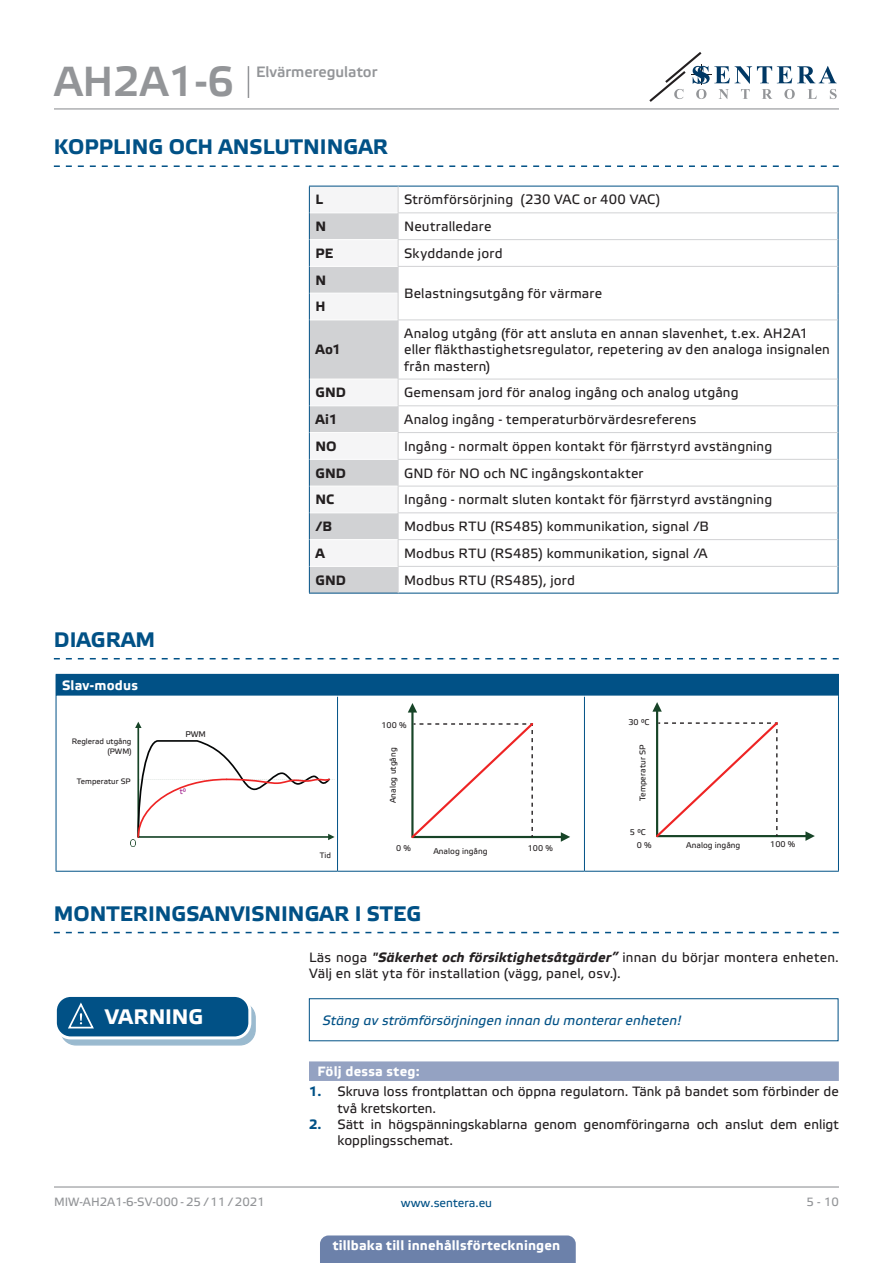
<style>
.page{position:relative;width:893px;height:1263px;background:#fff}
.page>*{position:absolute;margin:0;border:0;box-sizing:border-box;transform-origin:0 0}
.t1{font:42px "Etelka Medium Pro";color:#939598}
.t2{font:700 21px "Etelka Text Pro";color:#015186}
.t3{font:700 21px "Etelka Text Pro";letter-spacing:-.01em;color:#fff}
.t4{font:15px "Etelka Medium Pro";color:#939598}
.table_text{font:13.5px/16.2px "Etelka Text Pro";letter-spacing:.015em;color:#231f20}
.body{font:13.5px/16.2px "Etelka Text Pro";letter-spacing:.015em;color:#231f20}
.Number-roman{font:700 13.5px "Etelka Text Pro";letter-spacing:.015em;color:#fff}
.attention{font:italic 13.5px "Etelka Text Pro";letter-spacing:.01em;color:#015186}
.TABLE_TEXT_WHITE{font:700 13.5px "Etelka Text Pro";letter-spacing:.01em;color:#231f20}
.table_text-2{font:700 13.5px "Etelka Text Pro";letter-spacing:.015em;color:#fff}
.t5{font:12px "Etelka Text Pro";color:#939598}
.t6{font:12px "Etelka Text Pro";color:#015186}
.Body_text{font:8.25px "Etelka Text Pro";color:#231f20}
.Body_text-2{font:7.8px/9.4px "Etelka Text Pro";color:#231f20;text-align:right}
.Body_text-3{font:7.8px "Etelka Text Pro";color:#a2238e}
.s1{font-weight:700;font-style:italic}
.s2{font-weight:700;color:#015186}
</style>
<div class="page">
<hr style="left:54px;top:108px;width:785px;height:1px;background:#939598">
<hr style="left:54px;top:1186px;width:785px;height:1px;background:#939598">
<svg style="left:649px;top:52px;width:188px;height:50px"></svg>
<div style="left:320px;top:1235px;width:256px;height:28px;background:#6c81aa"></div>
<svg style="left:54px;top:165px;width:785px;height:2px"></svg>
<svg style="left:54px;top:658px;width:785px;height:1px"></svg>
<svg style="left:399px;top:187px;width:439px;height:406px"></svg>
<hr style="left:398px;top:186px;width:440px;height:1px;background:#015186">
<svg style="left:838px;top:186px;width:1px;height:134px"></svg>
<hr style="left:838px;top:320px;width:1px;height:59px;background:#015186">
<svg style="left:838px;top:379px;width:1px;height:214px"></svg>
<hr style="left:309px;top:593px;width:89px;height:1px;background:#015186">
<hr style="left:398px;top:593px;width:440px;height:1px;background:#015186">
<hr style="left:398px;top:212px;width:440px;height:1px;background:#d1d2d4">
<hr style="left:398px;top:239px;width:440px;height:1px;background:#d1d2d4">
<hr style="left:398px;top:266px;width:440px;height:1px;background:#d1d2d4">
<hr style="left:398px;top:319px;width:440px;height:1px;background:#d1d2d4">
<hr style="left:398px;top:379px;width:440px;height:1px;background:#d1d2d4">
<hr style="left:398px;top:405px;width:440px;height:1px;background:#d1d2d4">
<hr style="left:398px;top:432px;width:440px;height:1px;background:#d1d2d4">
<hr style="left:398px;top:459px;width:440px;height:1px;background:#d1d2d4">
<hr style="left:398px;top:486px;width:440px;height:1px;background:#d1d2d4">
<hr style="left:398px;top:512px;width:440px;height:1px;background:#d1d2d4">
<hr style="left:398px;top:539px;width:440px;height:1px;background:#d1d2d4">
<hr style="left:398px;top:566px;width:440px;height:1px;background:#d1d2d4">
<svg style="left:309px;top:186px;width:90px;height:407px"></svg>
<div style="left:56px;top:674px;width:782px;height:22px;background:#015186"></div>
<svg style="left:838px;top:675px;width:1px;height:21px"></svg>
<hr style="left:337px;top:696px;width:1px;height:175px;background:#015186">
<hr style="left:584px;top:696px;width:1px;height:175px;background:#015186">
<hr style="left:56px;top:696px;width:282px;height:1px;background:#fff">
<hr style="left:584px;top:696px;width:254px;height:1px;background:#fff">
<hr style="left:584px;top:674px;width:255px;height:1px;background:#015186">
<hr style="left:56px;top:696px;width:1px;height:175px;background:#015186">
<hr style="left:838px;top:696px;width:1px;height:175px;background:#015186">
<hr style="left:56px;top:871px;width:282px;height:1px;background:#015186">
<hr style="left:338px;top:871px;width:246px;height:1px;background:#015186">
<hr style="left:584px;top:871px;width:255px;height:1px;background:#015186">
<svg style="left:131px;top:722px;width:204px;height:124px"></svg>
<svg style="left:408px;top:703px;width:162px;height:139px"></svg>
<svg style="left:652px;top:702px;width:163px;height:139px"></svg>
<svg style="left:54px;top:932px;width:785px;height:1px"></svg>
<div style="left:309px;top:1061px;width:530px;height:20px;background:#94a2c2"></div>
<svg style="left:61px;top:1002px;width:194px;height:43px"></svg>
<div style="left:60px;top:1002px;width:196px;height:43px;border:1px solid #015186;border-radius:15px"></div>
<div style="left:55px;top:995px;width:195px;height:43px;background:#015186;border-radius:15px"></div>
<div style="left:54px;top:994px;width:197px;height:45px;border:3px solid #fff;border-radius:15px"></div>
<svg style="left:66px;top:1002px;width:38px;height:37px"></svg>
<div style="left:309px;top:998px;width:529px;height:43px;border:1px solid #015186"></div>
<hr style="left:248px;top:66px;width:1px;height:32px;background:#939598">
<h1 class="t1" style="left:54px;top:59px;width:181px">AH2A1-6</h1>
<p class="t4" style="left:256px;top:64px;width:123px">Elvärmeregulator</p>
<p class="t2" style="left:54px;top:134px;width:336px">KOPPLING OCH ANSLUTNINGAR</p>
<p class="TABLE_TEXT_WHITE" style="left:315px;top:191px;width:9px">L</p>
<p class="table_text" style="left:404px;top:192px;width:258px">Strömförsörjning (230 VAC or 400 VAC)</p>
<p class="TABLE_TEXT_WHITE" style="left:315px;top:218px;width:12px">N</p>
<p class="table_text" style="left:404px;top:219px;width:89px">Neutralledare</p>
<p class="TABLE_TEXT_WHITE" style="left:315px;top:245px;width:19px">PE</p>
<p class="table_text" style="left:404px;top:246px;width:100px">Skyddande jord</p>
<p class="TABLE_TEXT_WHITE" style="left:315px;top:271px;width:12px">N</p>
<p class="table_text" style="left:404px;top:286px;width:200px">Belastningsutgång för värmare</p>
<p class="TABLE_TEXT_WHITE" style="left:315px;top:298px;width:12px">H</p>
<p class="TABLE_TEXT_WHITE" style="left:315px;top:341px;width:27px">Ao1</p>
<p class="table_text" style="left:404px;top:326px;width:427px">Analog utgång (för att ansluta en annan slavenhet, t.ex. AH2A1 eller fläkthastighetsregulator, repetering av den analoga insignalen från mastern)</p>
<p class="t2" style="left:54px;top:626px;width:103px">DIAGRAM</p>
<p class="table_text-2" style="left:62px;top:677px;width:77px">Slav-modus</p>
<p class="Body_text-2" style="left:72px;top:737px;width:61px">Reglerad utgång (PWM)</p>
<p class="Body_text-2" style="left:77px;top:777px;width:55px">Temperatur SP</p>
<p class="Body_text" style="left:185px;top:729px;width:22px">PWM</p>
<p class="Body_text-3" style="left:180px;top:787px;width:8px">t°</p>
<p class="TABLE_TEXT_WHITE" style="left:315px;top:384px;width:32px">GND</p>
<p class="table_text" style="left:404px;top:385px;width:336px">Gemensam jord för analog ingång och analog utgång</p>
<p class="TABLE_TEXT_WHITE" style="left:315px;top:411px;width:24px">Ai1</p>
<p class="table_text" style="left:404px;top:412px;width:294px">Analog ingång - temperaturbörvärdesreferens</p>
<p class="TABLE_TEXT_WHITE" style="left:315px;top:438px;width:23px">NO</p>
<p class="table_text" style="left:404px;top:439px;width:370px">Ingång - normalt öppen kontakt för fjärrstyrd avstängning</p>
<p class="TABLE_TEXT_WHITE" style="left:315px;top:464px;width:32px">GND</p>
<p class="table_text" style="left:404px;top:466px;width:241px">GND för NO och NC ingångskontakter</p>
<p class="TABLE_TEXT_WHITE" style="left:315px;top:491px;width:20px">NC</p>
<p class="table_text" style="left:404px;top:492px;width:370px">Ingång - normalt sluten kontakt för fjärrstyrd avstängning</p>
<p class="TABLE_TEXT_WHITE" style="left:315px;top:518px;width:18px">/B</p>
<p class="table_text" style="left:404px;top:519px;width:306px">Modbus RTU (RS485) kommunikation, signal /B</p>
<p class="TABLE_TEXT_WHITE" style="left:315px;top:545px;width:11px">A</p>
<p class="table_text" style="left:404px;top:546px;width:305px">Modbus RTU (RS485) kommunikation, signal /A</p>
<p class="TABLE_TEXT_WHITE" style="left:315px;top:571px;width:32px">GND</p>
<p class="table_text" style="left:404px;top:573px;width:172px">Modbus RTU (RS485), jord</p>
<p class="Body_text-2" style="left:320px;top:851px;width:13px">Tid</p>
<p class="Body_text" style="left:381px;top:721px;width:27px">100 %</p>
<p class="Body_text" style="left:389px;top:803px;width:57px;rotate:-90deg">Analog utgång</p>
<p class="Body_text" style="left:396px;top:844px;width:16px">0 %</p>
<p class="Body_text" style="left:433px;top:846px;width:56px">Analog ingång</p>
<p class="Body_text" style="left:528px;top:844px;width:27px">100 %</p>
<p class="Body_text" style="left:628px;top:717px;width:22px">30 °C</p>
<p class="Body_text" style="left:638px;top:801px;width:58px;rotate:-90deg">Temperatur SP</p>
<p class="Body_text" style="left:630px;top:828px;width:17px">5 °C</p>
<p class="Body_text" style="left:637px;top:841px;width:16px">0 %</p>
<p class="Body_text" style="left:686px;top:841px;width:56px">Analog ingång</p>
<p class="Body_text" style="left:770px;top:839px;width:27px">100 %</p>
<p class="t2" style="left:54px;top:900px;width:369px">MONTERINGSANVISNINGAR I STEG</p>
<p class="body" style="left:309px;top:950px;width:531px">Läs noga <span class="s1">"Säkerhet och försiktighetsåtgärder”</span> innan du börjar montera enheten.<br>Välj en slät yta för installation (vägg, panel, osv.).</p>
<p class="t3" style="left:105px;top:1003px;width:100px">VARNING</p>
<p class="attention" style="left:322px;top:1013px;width:360px">Stäng av strömförsörjningen innan du monterar enheten!</p>
<p class="Number-roman" style="left:317px;top:1063px;width:104px">Följ dessa steg:</p>
<p class="table_text" style="left:337px;top:1084px;width:503px;text-indent:-28px"><span class="s2">1.</span> Skruva loss frontplattan och öppna regulatorn. Tänk på bandet som förbinder de två kretskorten.</p>
<p class="table_text" style="left:337px;top:1117px;width:503px;text-indent:-28px"><span class="s2">2.</span> Sätt in högspänningskablarna genom genomföringarna och anslut dem enligt kopplingsschemat.</p>
<p class="t5" style="left:54px;top:1195px;width:212px">MIW-AH2A1-6-SV-000 - 25 / 11 / 2021</p>
<p class="t6" style="left:401px;top:1196px;width:93px">www.sentera.eu</p>
<p class="t5" style="left:806px;top:1195px;width:34px">5 - 10</p>
<p class="Number-roman" style="left:333px;top:1237px;width:229px">tillbaka till innehållsförteckningen</p>
</div>
